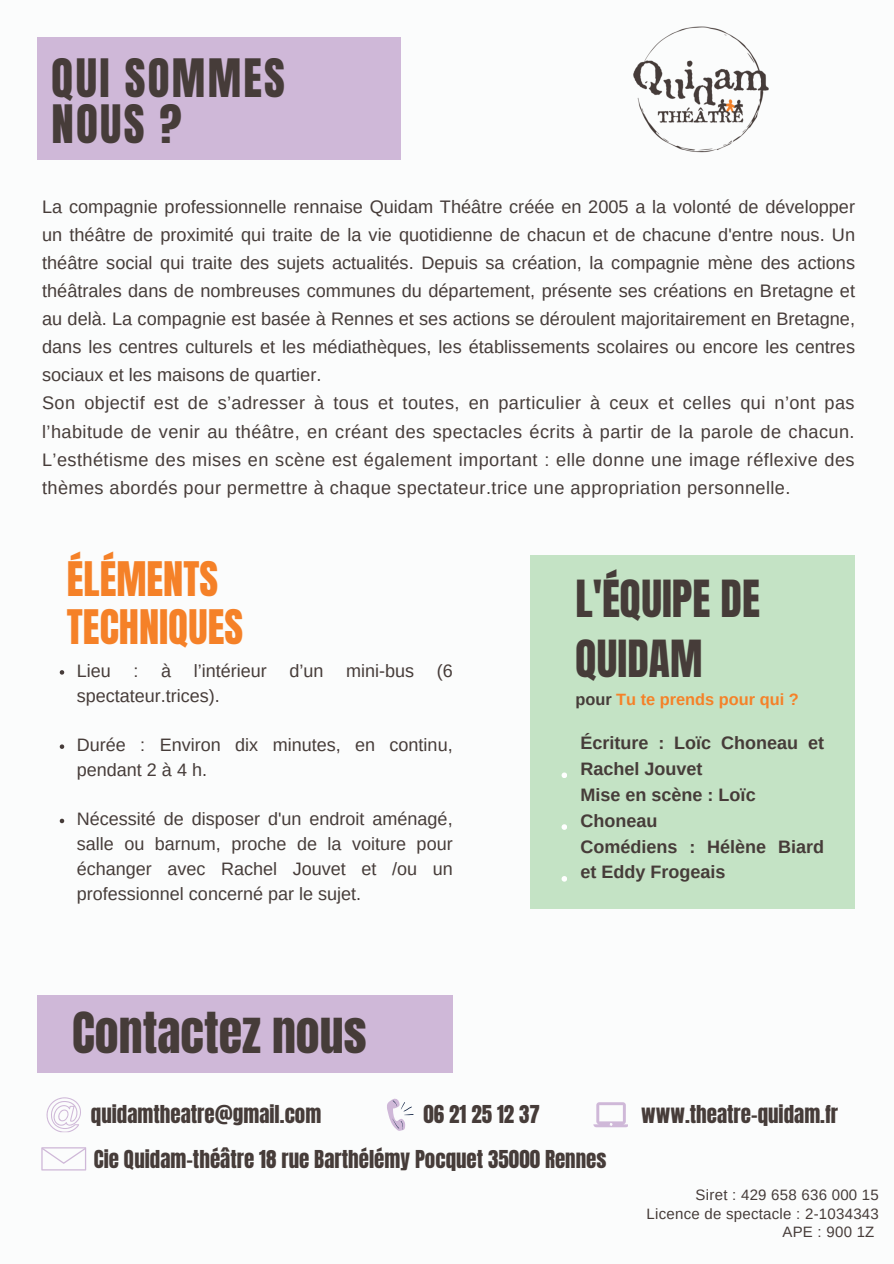
<style>
.page{position:relative;width:894px;height:1264px;background:#fff}
.page>*{position:absolute;margin:0;border:0;box-sizing:border-box;transform-origin:0 0}
.t1{font:48px "Anton";color:#463c39}
.t2{font:45px/46.2px "Anton";letter-spacing:.05em;color:#463c39}
.t3{font:43.5px/59.7px "Anton";color:#463c39}
.t4{font:40.5px/48.3px "Anton";color:#f58128}
.t5{font:21px "Anton";color:#463c39}
.t6{font:18.15px/28.2px "Arimo";color:#463c39}
.t7{font:18px/24.8px "Arimo";color:#463c39}
.t8{font:700 18px/25.8px "Arimo";color:#463c39}
.t9{font:700 16.35px "Arimo";color:#f58128}
.t10{font:15px/18px "Arimo";letter-spacing:.015em;color:#463c39;text-align:right}
.s1{color:#463c39}
</style>
<div class="page">
<div style="left:0;top:0;width:893px;height:1263px;background:#fbfcfc"></div>
<div style="left:37px;top:995px;width:415px;height:78px;background:#cfb8d8"></div>
<div style="left:37px;top:38px;width:363px;height:122px;background:#cfb8d8"></div>
<div style="left:530px;top:555px;width:324px;height:354px;background:#c4e3c5"></div>
<svg style="left:46px;top:1097px;width:35px;height:35px"></svg>
<svg style="left:41px;top:1147px;width:45px;height:23px"></svg>
<svg style="left:387px;top:1098px;width:26px;height:32px"></svg>
<svg style="left:561px;top:772px;width:6px;height:6px"></svg>
<svg style="left:561px;top:824px;width:6px;height:5px"></svg>
<svg style="left:561px;top:876px;width:6px;height:5px"></svg>
<svg style="left:593px;top:1102px;width:35px;height:25px"></svg>
<img style="left:633px;top:26px;width:136px;height:127px">
<svg style="left:60px;top:670px;width:4px;height:4px"></svg>
<svg style="left:60px;top:744px;width:4px;height:5px"></svg>
<svg style="left:60px;top:818px;width:4px;height:5px"></svg>
<h2 class="t2" style="left:51px;top:58px;width:235px">QUI SOMMES<br>NOUS ?</h2>
<p class="t6" style="left:42px;top:192px;width:814px">La compagnie professionnelle rennaise Quidam Théâtre créée en 2005 a la volonté de développer un théâtre de proximité qui traite de la vie quotidienne de chacun et de chacune d'entre nous. Un théâtre social qui traite des sujets actualités. Depuis sa création, la compagnie mène des actions théâtrales dans de nombreuses communes du département, présente ses créations en Bretagne et au delà. La compagnie est basée à Rennes et ses actions se déroulent majoritairement en Bretagne, dans les centres culturels et les médiathèques, les établissements scolaires ou encore les centres sociaux et les maisons de quartier.<br>Son objectif est de s’adresser à tous et toutes, en particulier à ceux et celles qui n’ont pas l’habitude de venir au théâtre, en créant des spectacles écrits à partir de la parole de chacun.<br>L’esthétisme des mises en scène est également important : elle donne une image réflexive des thèmes abordés pour permettre à chaque spectateur.trice une appropriation personnelle.</p>
<h3 class="t4" style="left:67px;top:557px;width:177px">ÉLÉMENTS<br>TECHNIQUES</h3>
<p class="t7" style="left:77px;top:658px;width:36px">Lieu</p>
<p class="t7" style="left:133px;top:658px;width:7px">:</p>
<p class="t7" style="left:161px;top:658px;width:12px">à</p>
<p class="t7" style="left:194px;top:658px;width:75px">l’intérieur</p>
<p class="t7" style="left:289px;top:658px;width:36px">d’un</p>
<p class="t7" style="left:346px;top:658px;width:70px">mini-bus</p>
<p class="t7" style="left:436px;top:658px;width:18px">(6</p>
<p class="t7" style="left:77px;top:683px;width:145px">spectateur.trices).</p>
<p class="t7" style="left:77px;top:732px;width:377px">Durée : Environ dix minutes, en continu, pendant 2 à 4 h.</p>
<p class="t7" style="left:77px;top:807px;width:377px;text-align:justify">Nécessité de disposer d'un endroit aménagé, salle ou barnum, proche de la voiture pour échanger avec Rachel Jouvet et /ou un professionnel concerné par le sujet.</p>
<h1 class="t1" style="left:72px;top:1008px;width:296px">Contactez nous</h1>
<h3 class="t3" style="left:575px;top:572px;width:186px">L'ÉQUIPE DE<br>QUIDAM</h3>
<p class="t9" style="left:575px;top:688px;width:225px"><span class="s1">pour</span> Tu te prends pour qui ?</p>
<p class="t8" style="left:580px;top:730px;width:245px">Écriture : Loïc Choneau et<br>Rachel Jouvet<br>Mise en scène : Loïc<br>Choneau<br>Comédiens : Hélène Biard et Eddy Frogeais</p>
<p class="t5" style="left:91px;top:1103px;width:232px">quidamtheatre@gmail.com</p>
<p class="t5" style="left:423px;top:1103px;width:118px">06 21 25 12 37</p>
<p class="t5" style="left:641px;top:1103px;width:198px">www.theatre-quidam.fr</p>
<p class="t5" style="left:94px;top:1147px;width:514px">Cie Quidam-théâtre 18 rue Barthélémy Pocquet 35000 Rennes</p>
<p class="t10" style="left:646px;top:1186px;width:234px">Siret : 429 658 636 000 15<br>Licence de spectacle : 2-1034343<br>APE : 900 1Z</p>
</div>
